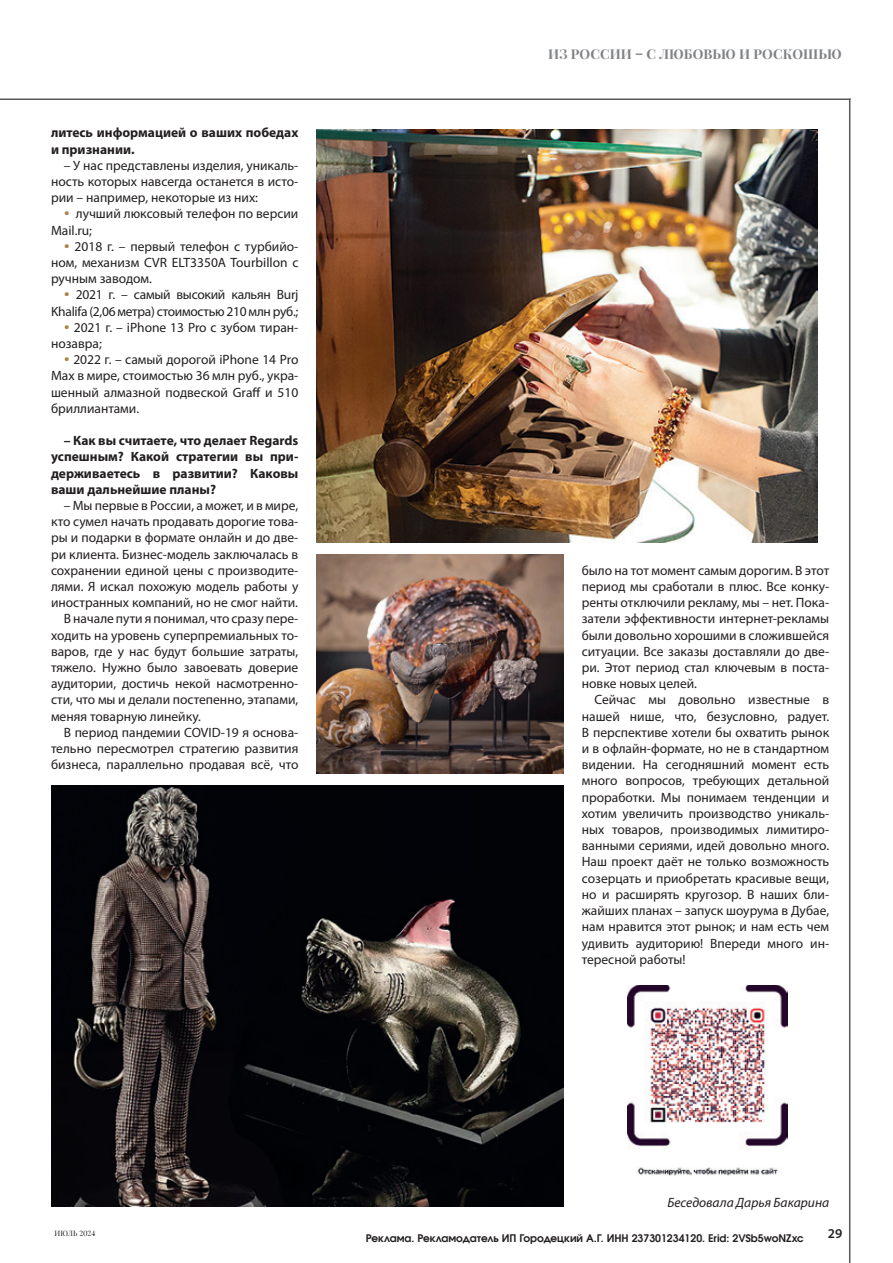
<style>
.page{position:relative;width:893px;height:1263px;background:#fff}
.page>*{position:absolute;margin:0;border:0;box-sizing:border-box;transform-origin:0 0}
.t1{font:13.5px/16.2px "Myriad Pro";color:#231f20;text-align:justify}
.t2{font:700 13.5px/16.2px "Myriad Pro";color:#231f20}
.t3{font:13.5px/16.2px "Myriad Pro";letter-spacing:-.02em;color:#231f20;text-align:right}
.t4{font:700 13.5px "Playfair Display";letter-spacing:.01em;color:#808285}
.t5{font:italic 13.5px "Myriad Pro";color:#231f20}
.t6{font:600 13.5px "Myriad Pro";color:#231f20}
.t7{font:700 10.5px "Evolventa";color:#231f20}
.t8{font:7.5px "Playfair Display";color:#231f20}
.s1{font-family:"MTS Sans";font-weight:700;color:#aa8346}
</style>
<div class="page">
<hr style="left:0;top:99px;width:850px;height:1px;background:#57585a">
<hr style="left:849px;top:99px;width:1px;height:1164px;background:#57585a">
<img style="left:51px;top:785px;width:513px;height:421px">
<img style="left:316px;top:130px;width:501px;height:412px">
<img style="left:316px;top:555px;width:248px;height:218px">
<img style="left:628px;top:985px;width:159px;height:191px">
<p class="t2" style="left:51px;top:124px;width:249px">литесь информацией о ваших победах и признании.</p>
<p class="t1" style="left:51px;top:157px;width:249px;text-indent:13px">– У нас представлены изделия, уникаль&shy;ность которых навсегда останется в исто&shy;рии – например, некоторые из них:</p>
<p class="t1" style="left:51px;top:206px;width:249px;text-indent:13px"><span class="s1">•</span> лучший люксовый телефон по версии<br>Mail.ru;</p>
<p class="t1" style="left:51px;top:238px;width:249px;text-indent:13px"><span class="s1">•</span> 2018 г. – первый телефон с турбийо&shy;ном, механизм CVR ELT3350A Tourbillon с ручным заводом.</p>
<p class="t3" style="left:51px;top:287px;width:249px"><span class="s1">•</span> 2021 г. – самый высокий кальян Burj<br>Khalifa (2,06 метра) стоимостью 210 млн руб.;</p>
<p class="t1" style="left:51px;top:319px;width:249px;text-indent:13px"><span class="s1">•</span> 2021 г. – iPhone 13 Pro c зубом тиран&shy;нозавра;</p>
<p class="t1" style="left:51px;top:351px;width:249px;text-indent:13px"><span class="s1">•</span> 2022 г. – самый дорогой iPhone 14 Pro Max в мире, стоимостью 36 млн руб., укра&shy;шенный алмазной подвеской Graff и 510 бриллиантами.</p>
<p class="t2" style="left:51px;top:432px;width:249px;text-align:justify;text-indent:13px">– Как вы считаете, что делает Regards успешным? Какой стратегии вы при&shy;держиваетесь в развитии? Каковы ваши дальнейшие планы?</p>
<p class="t1" style="left:64px;top:497px;width:236px">– Мы первые в России, а может, и в мире,</p>
<p class="t1" style="left:51px;top:513px;width:249px">кто сумел начать продавать дорогие това-</p>
<p class="t1" style="left:51px;top:530px;width:249px">ры и подарки в формате онлайн и до две-</p>
<p class="t1" style="left:51px;top:546px;width:249px">ри клиента. Бизнес-модель заключалась в</p>
<p class="t1" style="left:51px;top:562px;width:249px">сохранении единой цены с производите-</p>
<p class="t1" style="left:51px;top:578px;width:249px">лями. Я искал похожую модель работы у</p>
<p class="t1" style="left:51px;top:594px;width:249px">иностранных компаний, но не смог найти.</p>
<p class="t1" style="left:64px;top:611px;width:236px">В начале пути я понимал, что сразу пере-</p>
<p class="t1" style="left:51px;top:627px;width:249px">ходить на уровень суперпремиальных то-</p>
<p class="t1" style="left:51px;top:643px;width:249px">варов, где у нас будут большие затраты,</p>
<p class="t1" style="left:51px;top:659px;width:249px">тяжело. Нужно было завоевать доверие</p>
<p class="t1" style="left:51px;top:675px;width:249px">аудитории, достичь некой насмотренно-</p>
<p class="t1" style="left:51px;top:692px;width:249px">сти, что мы и делали постепенно, этапами,</p>
<p class="t1" style="left:51px;top:708px;width:151px">меняя товарную линейку.</p>
<p class="t1" style="left:64px;top:724px;width:236px">В период пандемии COVID-19 я основа-</p>
<p class="t1" style="left:51px;top:740px;width:249px">тельно пересмотрел стратегию развития</p>
<p class="t1" style="left:51px;top:756px;width:249px">бизнеса, параллельно продавая всё, что</p>
<p class="t4" style="left:548px;top:45px;width:295px">ИЗ РОССИИ – С ЛЮБОВЬЮ И РОСКОШЬЮ</p>
<p class="t1" style="left:582px;top:562px;width:249px">было на тот момент самым дорогим. В этот период мы сработали в плюс. Все конку&shy;ренты отключили рекламу, мы – нет. Пока&shy;затели эффективности интернет-рекламы были довольно хорошими в сложившейся ситуации. Все заказы доставляли до две&shy;ри. Этот период стал ключевым в поста&shy;новке новых целей.</p>
<p class="t1" style="left:582px;top:692px;width:249px;text-indent:13px">Сейчас мы довольно известные в нашей нише, что, безусловно, радует.<br>В перспективе хотели бы охватить рынок и в офлайн-формате, но не в стандартном видении. На сегодняшний момент есть много вопросов, требующих детальной проработки. Мы понимаем тенденции и хотим увеличить производство уникаль&shy;ных товаров, производимых лимитиро&shy;ванными сериями, идей довольно много.<br>Наш проект даёт не только возможность созерцать и приобретать красивые вещи, но и расширять кругозор. В наших бли&shy;жайших планах – запуск шоурума в Дубае, нам нравится этот рынок; и нам есть чем удивить аудиторию! Впереди много ин&shy;тересной работы!</p>
<p class="t5" style="left:667px;top:1194px;width:163px">Беседовала Дарья Бакарина</p>
<p class="t8" style="left:54px;top:1228px;width:42px">ИЮЛЬ 2024</p>
<p class="t6" style="left:828px;top:1224px;width:16px">29</p>
<p class="t7" style="left:366px;top:1231px;width:439px">Реклама. Рекламодатель ИП Городецкий А.Г. ИНН 237301234120. Erid: 2VSb5woNZxc</p>
</div>
